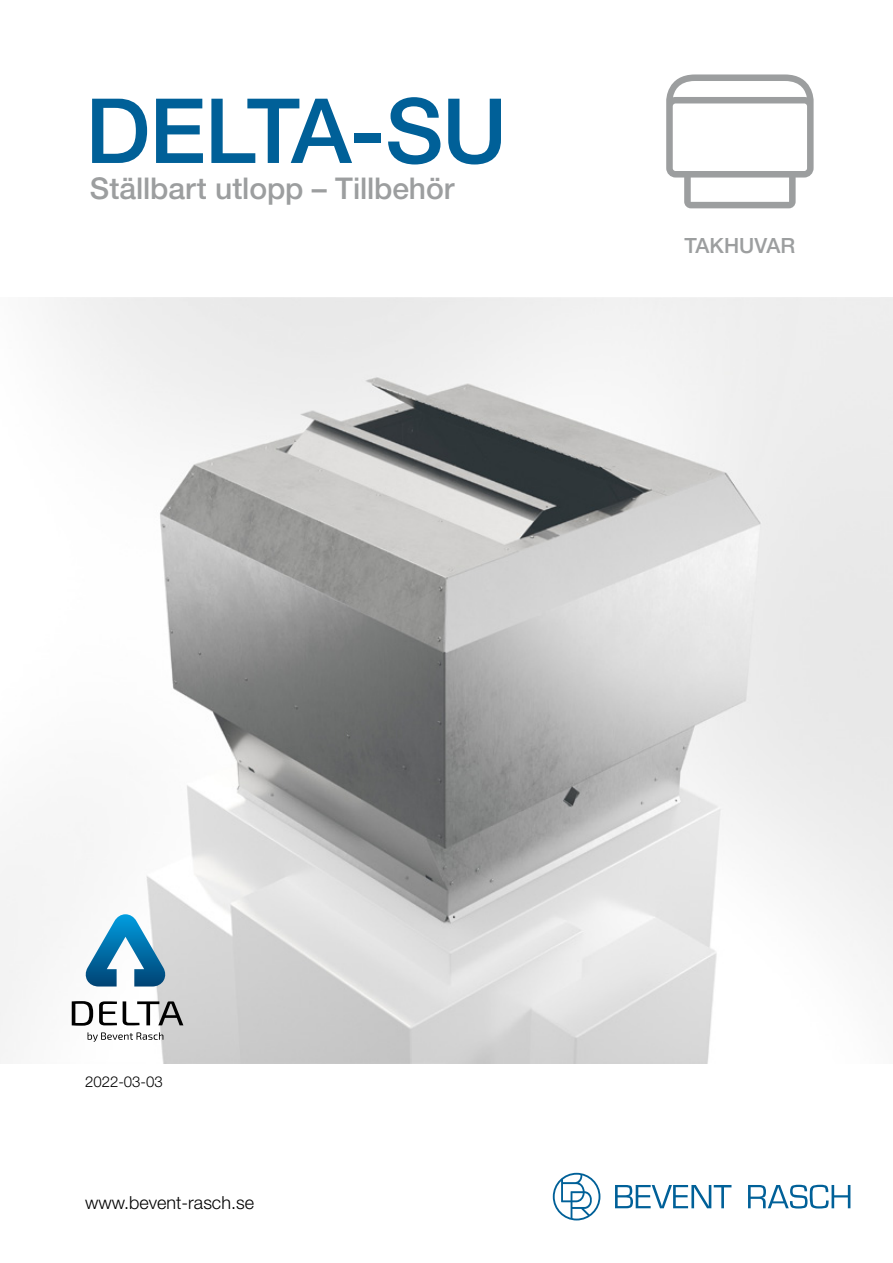
<style>
.page{position:relative;width:893px;height:1263px;background:#fff}
.page>*{position:absolute;margin:0;border:0;box-sizing:border-box;transform-origin:0 0}
.t1{font:500 90px "Helvetica Neue LT Std";letter-spacing:-.015em;color:#006098}
.t2{font:500 30px "Helvetica Neue LT Std";letter-spacing:-.005em;color:#9c9e9f}
.t3{font:500 21px "Helvetica Neue LT Std";letter-spacing:.005em;color:#9c9e9f}
.t4{font:300 18px "Helvetica Neue LT Std";color:#000}
.t5{font:300 15px "Helvetica Neue LT Std";color:#000}
</style>
<div class="page">
<svg style="left:666px;top:74px;width:148px;height:134px"></svg>
<svg style="left:615px;top:1185px;width:116px;height:23px"></svg>
<svg style="left:748px;top:1185px;width:102px;height:23px"></svg>
<svg style="left:553px;top:1173px;width:47px;height:47px"></svg>
<img style="left:0;top:298px;width:893px;height:765px">
<svg style="left:85px;top:914px;width:81px;height:72px"></svg>
<svg style="left:72px;top:1001px;width:21px;height:25px"></svg>
<svg style="left:99px;top:1001px;width:18px;height:24px"></svg>
<svg style="left:123px;top:1001px;width:60px;height:24px"></svg>
<svg style="left:88px;top:1032px;width:75px;height:10px"></svg>
<h1 class="t1" style="left:85px;top:77px;width:423px">DELTA-SU</h1>
<p class="t2" style="left:90px;top:170px;width:366px">Ställbart utlopp – Tillbehör</p>
<p class="t3" style="left:685px;top:233px;width:112px">TAKHUVAR</p>
<p class="t5" style="left:85px;top:1072px;width:79px">2022-03-03</p>
<p class="t4" style="left:85px;top:1191px;width:170px">www.bevent-rasch.se</p>
</div>
